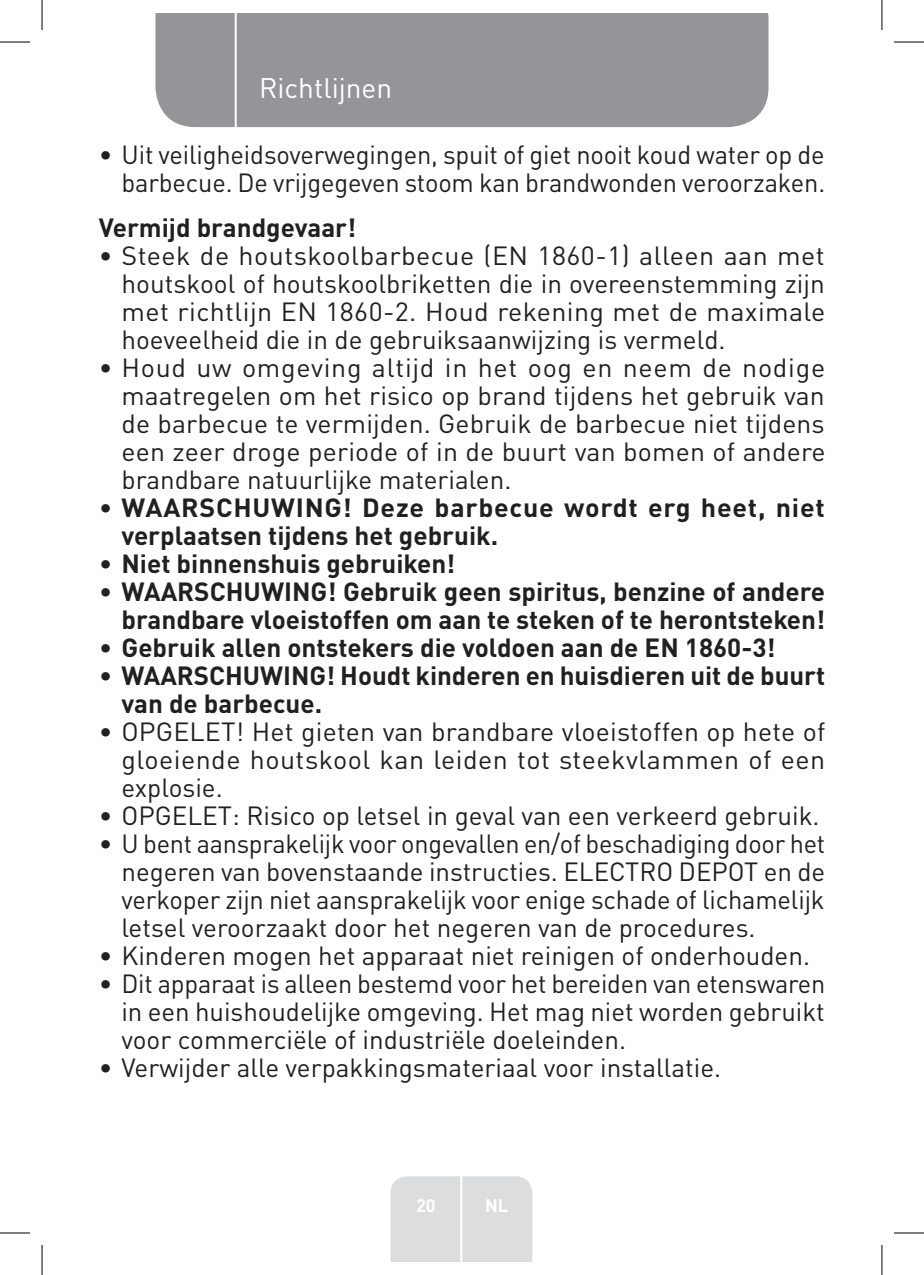
<style>
.page{position:relative;width:924px;height:1275px;background:#fff}
.page>*{position:absolute;margin:0;border:0;box-sizing:border-box;transform-origin:0 0}
.t1{font:28px "DIN Pro";color:#fff}
.t2{font:26px/28px "DIN Pro";color:#231f20;text-align:justify}
.t3{font:700 26px/28px "DIN Pro";color:#231f20}
.t4{font:700 18px "DIN Pro";color:#fff}
.s1{font-weight:400}
</style>
<div class="page">
<div style="left:155px;top:14px;width:613px;height:113px;background:#939598"></div>
<div style="left:390px;top:1176px;width:142px;height:85px;background:#dcdddf"></div>
<hr style="left:460px;top:1153px;width:2px;height:108px;background:#fff">
<hr style="left:234px;top:14px;width:2px;height:116px;background:#fff">
<hr style="left:0;top:42px;width:30px;height:1px;background:#000">
<hr style="left:893px;top:42px;width:30px;height:1px;background:#000">
<hr style="left:0;top:1232px;width:30px;height:1px;background:#000">
<hr style="left:893px;top:1232px;width:30px;height:1px;background:#000">
<hr style="left:42px;top:0;width:1px;height:30px;background:#000">
<hr style="left:42px;top:1245px;width:1px;height:30px;background:#000">
<hr style="left:881px;top:0;width:1px;height:30px;background:#000">
<hr style="left:881px;top:1245px;width:1px;height:30px;background:#000">
<p class="t1" style="left:259px;top:69px;width:134px">Richtlijnen</p>
<p class="t2" style="left:99px;top:139px;width:727px;text-align:right">• Uit veiligheidsoverwegingen, spuit of giet nooit koud water op de barbecue. De vrijgegeven stoom kan brandwonden veroorzaken.</p>
<p class="t3" style="left:99px;top:210px;width:259px">Vermijd brandgevaar!</p>
<p class="t2" style="left:121px;top:240px;width:705px;text-indent:-23px">• Steek de houtskoolbarbecue (EN 1860-1) alleen aan met houtskool of houtskoolbriketten die in overeenstemming zijn met richtlijn EN 1860-2. Houd rekening met de maximale hoeveelheid die in de gebruiksaanwijzing is vermeld.</p>
<p class="t2" style="left:121px;top:352px;width:705px;text-indent:-23px">• Houd uw omgeving altijd in het oog en neem de nodige maatregelen om het risico op brand tijdens het gebruik van de barbecue te vermijden. Gebruik de barbecue niet tijdens een zeer droge periode of in de buurt van bomen of andere brandbare natuurlijke materialen.</p>
<p class="t3" style="left:121px;top:490px;width:704px;text-indent:-23px"><span class="s1">•</span> WAARSCHUWING! Deze barbecue wordt erg heet, niet verplaatsen tijdens het gebruik.</p>
<p class="t3" style="left:99px;top:546px;width:358px"><span class="s1">•</span> Niet binnenshuis gebruiken!</p>
<p class="t3" style="left:99px;top:574px;width:727px;text-align:right"><span class="s1">•</span> WAARSCHUWING! Gebruik geen spiritus, benzine of andere brandbare vloeistoffen om aan te steken of te herontsteken!</p>
<p class="t3" style="left:99px;top:630px;width:678px"><span class="s1">•</span> Gebruik allen ontstekers die voldoen aan de EN 1860-3!</p>
<p class="t3" style="left:121px;top:658px;width:705px;text-indent:-23px"><span class="s1">•</span> WAARSCHUWING! Houdt kinderen en huisdieren uit de buurt van de barbecue.</p>
<p class="t2" style="left:121px;top:716px;width:705px;text-indent:-23px">• OPGELET! Het gieten van brandbare vloeistoffen op hete of gloeiende houtskool kan leiden tot steekvlammen of een explosie.</p>
<p class="t2" style="left:99px;top:800px;width:722px">• OPGELET: Risico op letsel in geval van een verkeerd gebruik.</p>
<p class="t2" style="left:121px;top:828px;width:705px;text-indent:-23px">• U bent aansprakelijk voor ongevallen en/of beschadiging door het negeren van bovenstaande instructies. ELECTRO DEPOT en de verkoper zijn niet aansprakelijk voor enige schade of lichamelijk letsel veroorzaakt door het negeren van de procedures.</p>
<p class="t2" style="left:99px;top:940px;width:712px">• Kinderen mogen het apparaat niet reinigen of onderhouden.</p>
<p class="t2" style="left:121px;top:968px;width:705px;text-indent:-23px">• Dit apparaat is alleen bestemd voor het bereiden van etenswaren in een huishoudelijke omgeving. Het mag niet worden gebruikt voor commerciële of industriële doeleinden.</p>
<p class="t2" style="left:99px;top:1052px;width:623px">• Verwijder alle verpakkingsmateriaal voor installatie.</p>
<p class="t4" style="left:416px;top:1190px;width:21px">20</p>
<p class="t4" style="left:485px;top:1190px;width:25px">NL</p>
</div>
